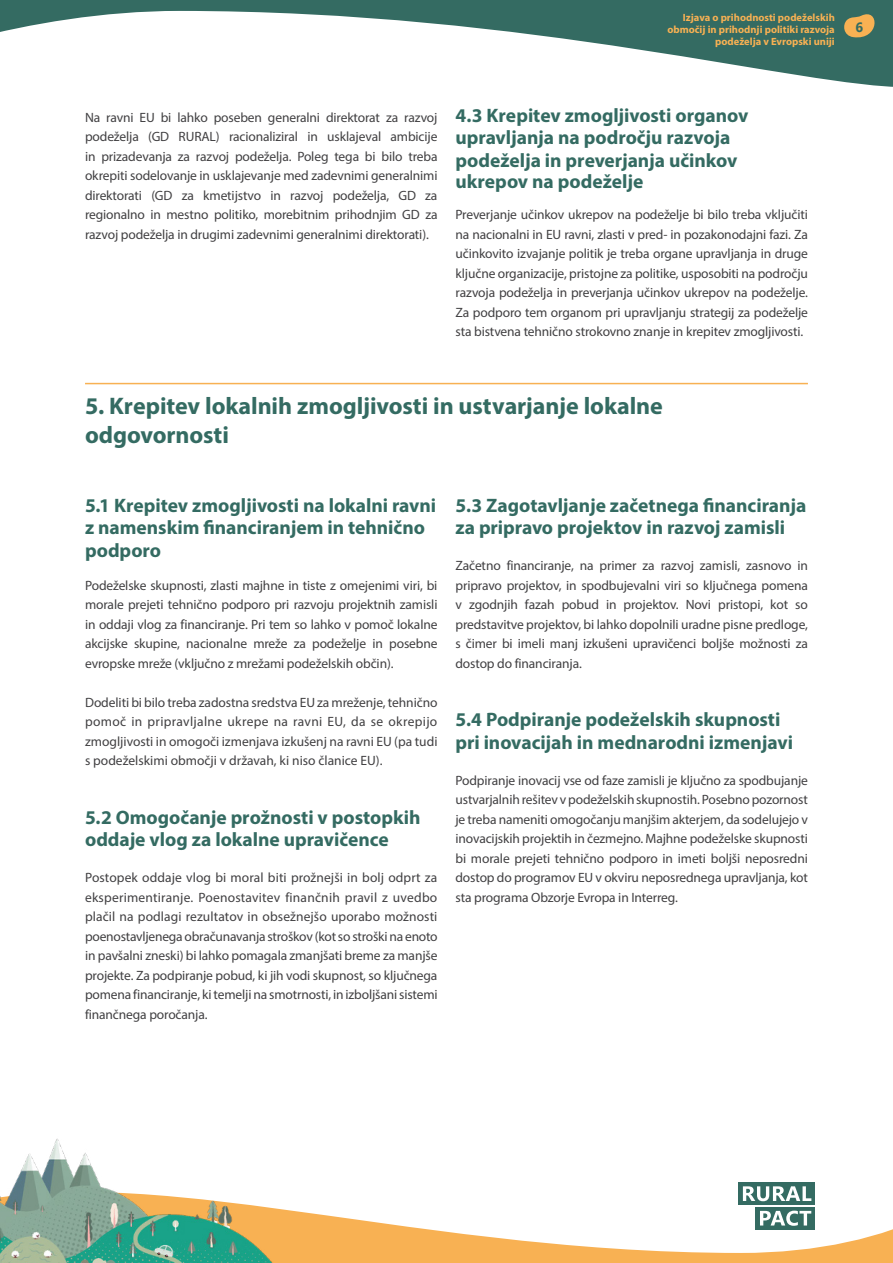
<style>
.page{position:relative;width:893px;height:1263px;background:#fff}
.page>*{position:absolute;margin:0;border:0;box-sizing:border-box;transform-origin:0 0}
.Title_-_level1{font:700 24px/28.8px "Myriad Pro";letter-spacing:-.005em;color:#346b62}
.Title_-_level_2{font:700 19.5px/22.5px "Myriad Pro";color:#346b62}
.Body_JUSTIFIED{font:13.5px/19.5px "Myriad Pro";letter-spacing:-.01em;color:#414042;text-align:justify}
.t1{font:700 13.5px "Leelawadee";color:#346b62}
.t2{font:700 10.5px/12px "Myriad Pro";color:#f8b153;text-align:right}
</style>
<div class="page">
<svg style="left:0;top:0;width:893px;height:87px"></svg>
<svg style="left:842px;top:7px;width:38px;height:34px"></svg>
<svg style="left:357px;top:1182px;width:536px;height:81px"></svg>
<img style="left:0;top:1138px;width:357px;height:125px">
<div style="left:739px;top:1182px;width:76px;height:22px;background:#346b62"></div>
<div style="left:756px;top:1207px;width:59px;height:22px;background:#346b62"></div>
<svg style="left:743px;top:1186px;width:68px;height:15px"></svg>
<svg style="left:760px;top:1210px;width:51px;height:16px"></svg>
<hr style="left:85px;top:383px;width:723px;height:1px;background:#f8b153">
<p class="t2" style="left:667px;top:11px;width:169px">Izjava o prihodnosti podeželskih območij in prihodnji politiki razvoja podeželja v Evropski uniji</p>
<p class="t1" style="left:855px;top:19px;width:9px">6</p>
<p class="Body_JUSTIFIED" style="left:85px;top:107px;width:354px">Na ravni EU bi lahko poseben generalni direktorat za razvoj podeželja (GD RURAL) racionaliziral in usklajeval ambicije in prizadevanja za razvoj podeželja. Poleg tega bi bilo treba okrepiti sodelovanje in usklajevanje med zadevnimi generalnimi direktorati (GD za kmetijstvo in razvoj podeželja, GD za regionalno in mestno politiko, morebitnim prihodnjim GD za razvoj podeželja in drugimi zadevnimi generalnimi direktorati).</p>
<h3 class="Title_-_level_2" style="left:455px;top:103px;width:294px;line-height:22px">4.3 Krepitev zmogljivosti organov upravljanja na področju razvoja podeželja in preverjanja učinkov ukrepov na podeželje</h3>
<p class="Body_JUSTIFIED" style="left:455px;top:205px;width:354px">Preverjanje učinkov ukrepov na podeželje bi bilo treba vključiti na nacionalni in EU ravni, zlasti v pred- in pozakonodajni fazi. Za učinkovito izvajanje politik je treba organe upravljanja in druge ključne organizacije, pristojne za politike, usposobiti na področju razvoja podeželja in preverjanja učinkov ukrepov na podeželje.<br>Za podporo tem organom pri upravljanju strategij za podeželje sta bistvena tehnično strokovno znanje in krepitev zmogljivosti.</p>
<h2 class="Title_-_level1" style="left:85px;top:391px;width:579px">5. Krepitev lokalnih zmogljivosti in ustvarjanje lokalne odgovornosti</h2>
<h3 class="Title_-_level_2" style="left:85px;top:493px;width:353px">5.1 Krepitev zmogljivosti na lokalni ravni z namenskim financiranjem in tehnično podporo</h3>
<p class="Body_JUSTIFIED" style="left:85px;top:575px;width:354px">Podeželske skupnosti, zlasti majhne in tiste z omejenimi viri, bi morale prejeti tehnično podporo pri razvoju projektnih zamisli in oddaji vlog za financiranje. Pri tem so lahko v pomoč lokalne akcijske skupine, nacionalne mreže za podeželje in posebne evropske mreže (vključno z mrežami podeželskih občin).</p>
<p class="Body_JUSTIFIED" style="left:85px;top:692px;width:354px">Dodeliti bi bilo treba zadostna sredstva EU za mreženje, tehnično pomoč in pripravljalne ukrepe na ravni EU, da se okrepijo zmogljivosti in omogoči izmenjava izkušenj na ravni EU (pa tudi s podeželskimi območji v državah, ki niso članice EU).</p>
<h3 class="Title_-_level_2" style="left:85px;top:805px;width:337px">5.2 Omogočanje prožnosti v postopkih oddaje vlog za lokalne upravičence</h3>
<p class="Body_JUSTIFIED" style="left:85px;top:868px;width:354px">Postopek oddaje vlog bi moral biti prožnejši in bolj odprt za eksperimentiranje. Poenostavitev finančnih pravil z uvedbo plačil na podlagi rezultatov in obsežnejšo uporabo možnosti poenostavljenega obračunavanja stroškov (kot so stroški na enoto in pavšalni zneski) bi lahko pomagala zmanjšati breme za manjše projekte. Za podpiranje pobud, ki jih vodi skupnost, so ključnega pomena financiranje, ki temelji na smotrnosti, in izboljšani sistemi finančnega poročanja.</p>
<h3 class="Title_-_level_2" style="left:455px;top:493px;width:352px">5.3 Zagotavljanje začetnega financiranja za pripravo projektov in razvoj zamisli</h3>
<p class="Body_JUSTIFIED" style="left:455px;top:556px;width:354px">Začetno financiranje, na primer za razvoj zamisli, zasnovo in pripravo projektov, in spodbujevalni viri so ključnega pomena v zgodnjih fazah pobud in projektov. Novi pristopi, kot so predstavitve projektov, bi lahko dopolnili uradne pisne predloge, s čimer bi imeli manj izkušeni upravičenci boljše možnosti za dostop do financiranja.</p>
<h3 class="Title_-_level_2" style="left:455px;top:708px;width:339px">5.4 Podpiranje podeželskih skupnosti pri inovacijah in mednarodni izmenjavi</h3>
<p class="Body_JUSTIFIED" style="left:455px;top:770px;width:354px">Podpiranje inovacij vse od faze zamisli je ključno za spodbujanje ustvarjalnih rešitev v podeželskih skupnostih. Posebno pozornost je treba nameniti omogočanju manjšim akterjem, da sodelujejo v inovacijskih projektih in čezmejno. Majhne podeželske skupnosti bi morale prejeti tehnično podporo in imeti boljši neposredni dostop do programov EU v okviru neposrednega upravljanja, kot sta programa Obzorje Evropa in Interreg.</p>
</div>
